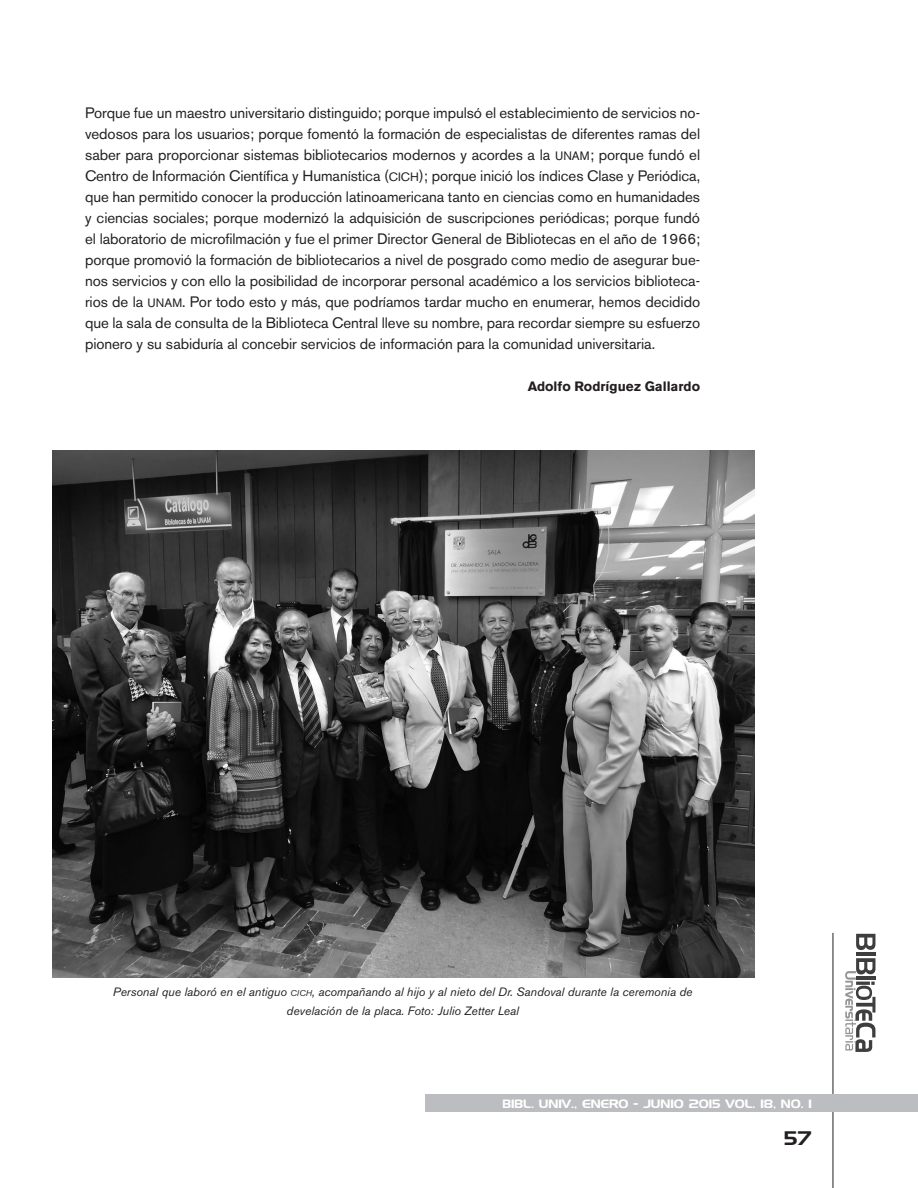
<style>
.page{position:relative;width:918px;height:1188px;background:#fff}
.page>*{position:absolute;margin:0;border:0;box-sizing:border-box;transform-origin:0 0}
.t1{font:19.5px "Denmark";color:#231f20}
.CUERPO_-_español{font:15px/21px "Akzidenz Grotesk BE";letter-spacing:-.005em;color:#231f20;text-align:justify}
.CUERPO_-_autor{font:700 13.5px "Akzidenz Grotesk BE";color:#231f20}
.Pie_de_foto{font:italic 12px/19.5px "Akzidenz Grotesk BE";color:#231f20;text-align:center}
.t2{font:12px "Denmark";color:#fff}
.s1{font-size:12.15px}
.s2{font-size:8.4px}
</style>
<div class="page">
<hr style="left:833px;top:933px;width:1px;height:255px;background:#231f20">
<svg style="left:856px;top:934px;width:19px;height:16px"></svg>
<hr style="left:856px;top:952px;width:19px;height:4px;background:#3e3e3f">
<svg style="left:845px;top:958px;width:30px;height:94px"></svg>
<div style="left:425px;top:1094px;width:493px;height:17px;background:#bcbdc0"></div>
<img style="left:53px;top:451px;width:701px;height:526px">
<p class="CUERPO_-_español" style="left:85px;top:102px;width:617px">Porque fue un maestro universitario distinguido; porque impulsó el establecimiento de servicios no&shy;vedosos para los usuarios; porque fomentó la formación de especialistas de diferentes ramas del saber para proporcionar sistemas bibliotecarios modernos y acordes a la <span class="s1">UNAM</span>; porque fundó el Centro de Información Científica y Humanística (<span class="s1">CICH</span>); porque inició los índices Clase y Periódica, que han permitido conocer la producción latinoamericana tanto en ciencias como en humanidades y ciencias sociales; porque modernizó la adquisición de suscripciones periódicas; porque fundó el laboratorio de microfilmación y fue el primer Director General de Bibliotecas en el año de 1966; porque promovió la formación de bibliotecarios a nivel de posgrado como medio de asegurar bue&shy;nos servicios y con ello la posibilidad de incorporar personal académico a los servicios biblioteca&shy;rios de la <span class="s1">UNAM</span>. Por todo esto y más, que podríamos tardar mucho en enumerar, hemos decidido que la sala de consulta de la Biblioteca Central lleve su nombre, para recordar siempre su esfuerzo pionero y su sabiduría al concebir servicios de información para la comunidad universitaria.</p>
<p class="CUERPO_-_autor" style="left:528px;top:378px;width:174px">Adolfo Rodríguez Gallardo</p>
<p class="Pie_de_foto" style="left:113px;top:982px;width:581px">Personal que laboró en el antiguo <span class="s2">cich</span>, acompañando al hijo y al nieto del Dr. Sandoval durante la ceremonia de develación de la placa. Foto: Julio Zetter Leal</p>
<p class="t2" style="left:502px;top:1096px;width:311px">BIBL. UNIV., ENERO - JUNIO 2015 VOL. 18, NO. 1</p>
<p class="t1" style="left:784px;top:1127px;width:30px">57</p>
</div>
